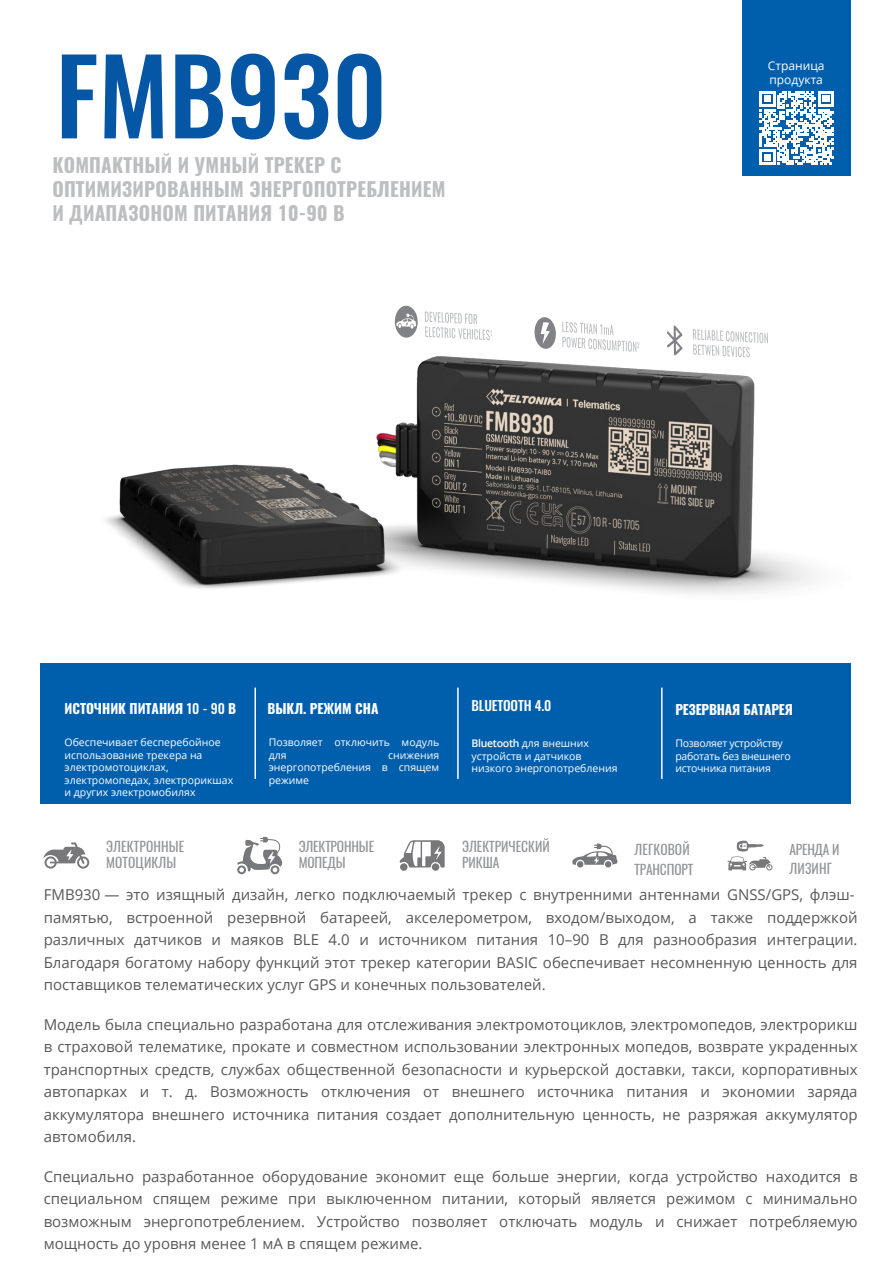
<style>
.page{position:relative;width:893px;height:1263px;background:#fff}
.page>*{position:absolute;margin:0;border:0;box-sizing:border-box;transform-origin:0 0}
.t1{font:500 103.5px "Oswald";color:#0556a5}
.t2{font:700 19.5px/24px "Oswald";letter-spacing:.01em;color:#bcbec0}
.t3{font:15px/22.5px "Open Sans";color:#58585a;text-align:justify}
.t4{font:13.5px/16.2px "Oswald";color:#939598}
.t5{font:700 13.5px "Oswald";color:#fff}
.t6{font:500 13.5px "Oswald";letter-spacing:-.01em;color:#fff}
.t7{font:12px/14.4px "Open Sans";color:#fff}
.t8{font:10.5px/12.6px "Open Sans";color:#fff}
.t9{font:10.5px/12.6px "Open Sans";letter-spacing:-.025em;color:#fff}
.s1{font-weight:500}
.s2{font-weight:600}
</style>
<div class="page">
<div style="left:41px;top:663px;width:810px;height:140px;background:#005fad"></div>
<img style="left:40px;top:329px;width:776px;height:406px">
<hr style="left:661px;top:688px;width:2px;height:91px;background:#fff">
<hr style="left:457px;top:688px;width:2px;height:91px;background:#fff">
<hr style="left:254px;top:688px;width:2px;height:91px;background:#fff">
<svg style="left:562px;top:322px;width:77px;height:30px"></svg>
<svg style="left:534px;top:317px;width:22px;height:32px"></svg>
<svg style="left:693px;top:329px;width:75px;height:29px"></svg>
<svg style="left:425px;top:311px;width:67px;height:29px"></svg>
<svg style="left:395px;top:306px;width:23px;height:32px"></svg>
<svg style="left:667px;top:326px;width:15px;height:29px"></svg>
<svg style="left:43px;top:842px;width:46px;height:27px"></svg>
<svg style="left:237px;top:837px;width:45px;height:37px"></svg>
<svg style="left:400px;top:840px;width:45px;height:28px"></svg>
<div style="left:400px;top:863px;width:8px;height:8px;background:#78787a;border-radius:50%"></div>
<div style="left:432px;top:863px;width:7px;height:8px;background:#78787a;border-radius:50%"></div>
<svg style="left:572px;top:843px;width:45px;height:24px"></svg>
<svg style="left:727px;top:841px;width:45px;height:29px"></svg>
<div style="left:743px;top:0;width:108px;height:176px;background:#005fad"></div>
<svg style="left:760px;top:91px;width:74px;height:74px"></svg>
<h1 class="t1" style="left:56px;top:42px;width:333px">FMB930</h1>
<h2 class="t2" style="left:52px;top:154px;width:395px">КОМПАКТНЫЙ И УМНЫЙ ТРЕКЕР С<br>ОПТИМИЗИРОВАННЫМ ЭНЕРГОПОТРЕБЛЕНИЕМ<br>И ДИАПАЗОНОМ ПИТАНИЯ 10-90 В</h2>
<p class="t7" style="left:768px;top:58px;width:58px">Страница продукта</p>
<p class="t5" style="left:65px;top:700px;width:173px">ИСТОЧНИК ПИТАНИЯ <span class="s1">10 - 90</span> В</p>
<p class="t8" style="left:65px;top:736px;width:170px">Обеспечивает бесперебойное использование трекера на электромотоциклах, электромопедах, электрорикшах и других электромобилях</p>
<p class="t5" style="left:267px;top:700px;width:112px">ВЫКЛ. РЕЖИМ СНА</p>
<p class="t8" style="left:269px;top:735px;width:172px">Позволяет отключить модуль для</p>
<p class="t8" style="left:269px;top:748px;width:172px;text-align:justify;text-indent:119px">снижения энергопотребления в спящем режиме</p>
<p class="t6" style="left:471px;top:698px;width:81px">BLUETOOTH 4.0</p>
<p class="t8" style="left:471px;top:737px;width:148px"><span class="s2">Bluetooth</span> для внешних устройств и датчиков низкого энергопотребления</p>
<p class="t5" style="left:675px;top:700px;width:119px">РЕЗЕРВНАЯ БАТАРЕЯ</p>
<p class="t9" style="left:675px;top:737px;width:117px">Позволяет устройству работать без внешнего источника питания</p>
<p class="t4" style="left:106px;top:838px;width:80px">ЭЛЕКТРОННЫЕ<br>МОТОЦИКЛЫ</p>
<p class="t4" style="left:299px;top:838px;width:77px">ЭЛЕКТРОННЫЕ<br>МОПЕДЫ</p>
<p class="t4" style="left:462px;top:838px;width:89px">ЭЛЕКТРИЧЕСКИЙ<br>РИКША</p>
<p class="t4" style="left:634px;top:840px;width:60px;line-height:19.5px">ЛЕГКОВОЙ<br>ТРАНСПОРТ</p>
<p class="t4" style="left:789px;top:839px;width:51px;line-height:19.5px">АРЕНДА И<br>ЛИЗИНГ</p>
<p class="t3" style="left:44px;top:883px;width:815px;text-align:left">FMB930 — это изящный дизайн, легко подключаемый трекер с внутренними антеннами GNSS/GPS, флэш&shy;памятью, встроенной резервной батареей, акселерометром, входом/выходом, а также поддержкой различных датчиков и маяков BLE 4.0 и источником питания 10–90 В для разнообразия интеграции.<br>Благодаря богатому набору функций этот трекер категории BASIC обеспечивает несомненную ценность для поставщиков телематических услуг GPS и конечных пользователей.</p>
<p class="t3" style="left:44px;top:1013px;width:815px">Модель была специально разработана для отслеживания электромотоциклов, электромопедов, электрорикш в страховой телематике, прокате и совместном использовании электронных мопедов, возврате украденных транспортных средств, службах общественной безопасности и курьерской доставки, такси, корпоративных автопарках и т. д. Возможность отключения от внешнего источника питания и экономии заряда аккумулятора внешнего источника питания создает дополнительную ценность, не разряжая аккумулятор автомобиля.</p>
<p class="t3" style="left:44px;top:1165px;width:815px">Специально разработанное оборудование экономит еще больше энергии, когда устройство находится в специальном спящем режиме при выключенном питании, который является режимом с минимально возможным энергопотреблением. Устройство позволяет отключать модуль и снижает потребляемую мощность до уровня менее 1 мА в спящем режиме.</p>
</div>
